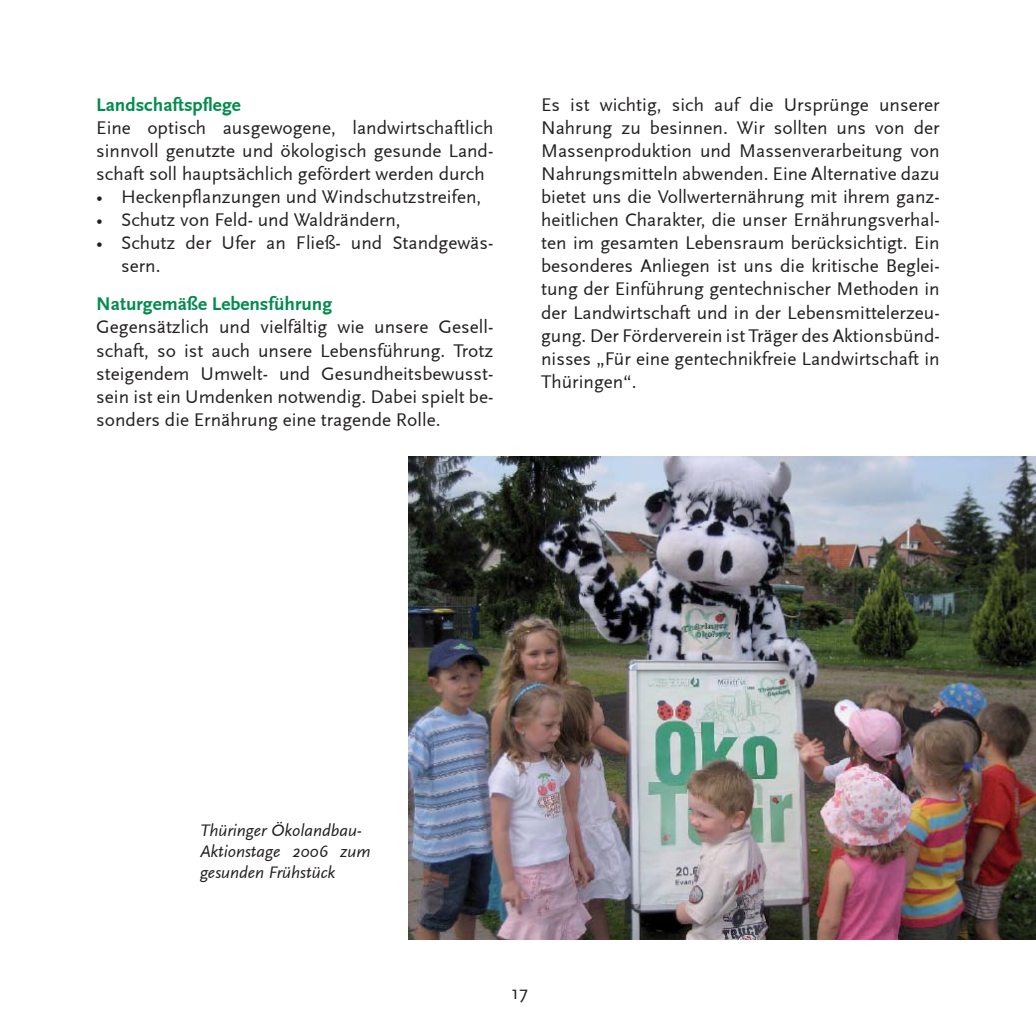
<style>
.page{position:relative;width:1036px;height:1036px;background:#fff}
.page>*{position:absolute;margin:0;border:0;box-sizing:border-box;transform-origin:0 0}
.t1{font:19.25px/23.1px "Scala Sans";color:#231f20;text-align:justify}
.t2{font:700 19.25px "Scala Sans";color:#008c4e}
.t3{font:italic 17.5px/21px "Scala Sans";color:#231f20}
</style>
<div class="page">
<img style="left:409px;top:457px;width:627px;height:483px">
<p class="t2" style="left:96px;top:94px;width:146px">Landschaftspflege</p>
<p class="t1" style="left:96px;top:116px;width:399px">Eine optisch ausgewogene, landwirtschaftlich</p>
<p class="t1" style="left:96px;top:139px;width:399px">sinnvoll genutzte und ökologisch gesunde Land-</p>
<p class="t1" style="left:96px;top:162px;width:390px">schaft soll hauptsächlich gefördert werden durch</p>
<p class="t1" style="left:121px;top:186px;width:362px">Heckenpflanzungen und Windschutzstreifen,</p>
<p class="t1" style="left:121px;top:209px;width:281px">Schutz von Feld- und Waldrändern,</p>
<p class="t1" style="left:121px;top:232px;width:374px">Schutz der Ufer an Fließ- und Standgewäs-</p>
<p class="t1" style="left:121px;top:255px;width:41px">sern.</p>
<p class="t2" style="left:96px;top:294px;width:237px">Naturgemäße Lebensführung</p>
<p class="t1" style="left:96px;top:316px;width:399px">Gegensätzlich und vielfältig wie unsere Gesell&shy;schaft, so ist auch unsere Lebensführung. Trotz steigendem Umwelt- und Gesundheitsbewusst&shy;sein ist ein Umdenken notwendig. Dabei spielt be&shy;sonders die Ernährung eine tragende Rolle.</p>
<p class="t1" style="left:96px;top:186px;width:8px">• • •</p>
<p class="t1" style="left:541px;top:93px;width:400px">Es ist wichtig, sich auf die Ursprünge unserer Nahrung zu besinnen. Wir sollten uns von der Massenproduktion und Massenverarbeitung von Nahrungsmitteln abwenden. Eine Alternative dazu bietet uns die Vollwerternährung mit ihrem ganz&shy;heitlichen Charakter, die unser Ernährungsverhal&shy;ten im gesamten Lebensraum berücksichtigt. Ein besonderes Anliegen ist uns die kritische Beglei&shy;tung der Einführung gentechnischer Methoden in der Landwirtschaft und in der Lebensmittelerzeu&shy;gung. Der Förderverein ist Träger des Aktionsbünd&shy;nisses „Für eine gentechnikfreie Landwirtschaft in Thüringen“.</p>
<p class="t3" style="left:200px;top:820px;width:172px">Thüringer Ökolandbau-<br>Aktionstage 2006 zum gesunden Frühstück</p>
<p class="t1" style="left:512px;top:981px;width:18px">17</p>
</div>
